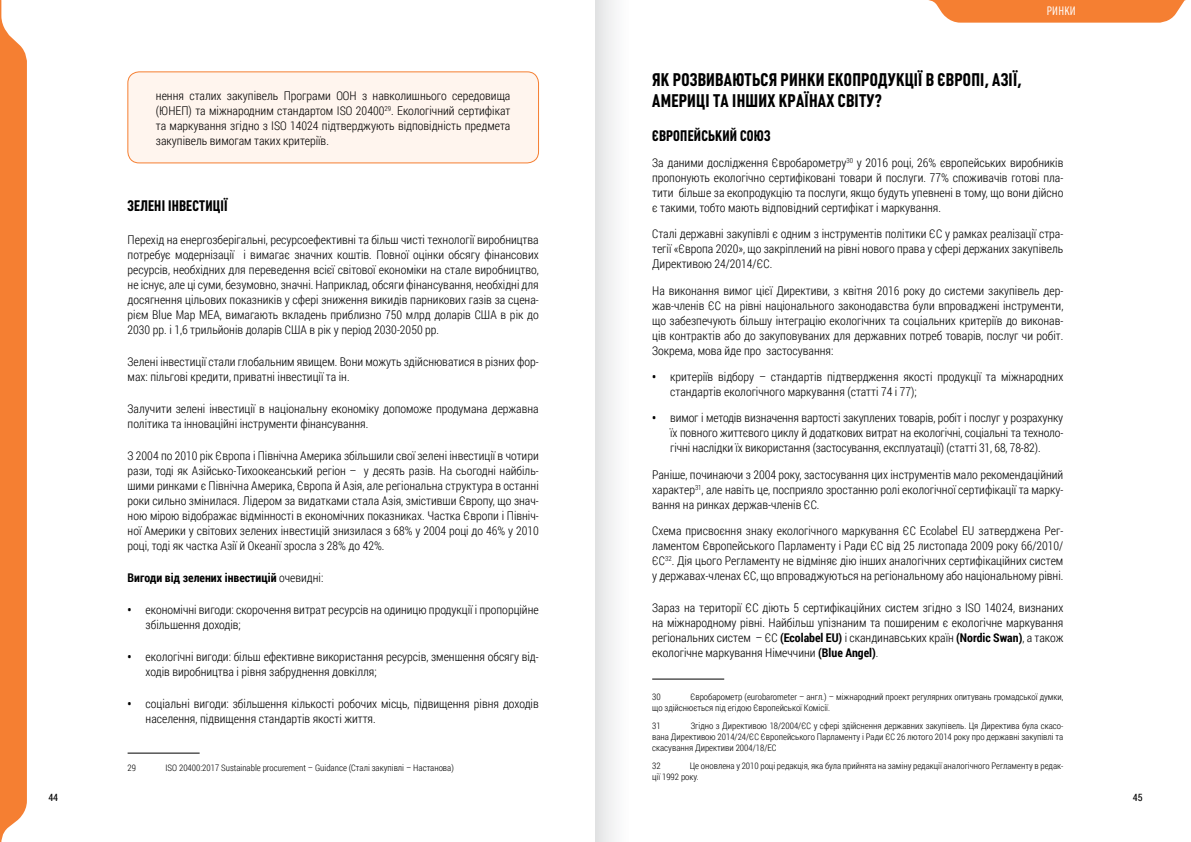
<style>
.page{position:relative;width:1191px;height:842px;background:#fff}
.page>*{position:absolute;margin:0;border:0;box-sizing:border-box;transform-origin:0 0}
.t1{font:700 18px/21px "Plumb Condensed";letter-spacing:.015em;color:#000}
.t2{font:700 15px "Plumb Condensed";letter-spacing:.015em;color:#000}
.t3{font:300 12px/15px "Roboto Condensed";color:#000;text-align:justify}
.t4{font:700 12px "Roboto Condensed";color:#000}
.t5{font:12px "Plumb Condensed";letter-spacing:.02em;color:#fff}
.t6{font:10px "Roboto Condensed";color:#000}
.t7{font:300 9px/11px "Roboto Condensed";color:#000}
.s1{font-weight:300}
.s2{font-weight:700}
</style>
<div class="page">
<svg style="left:928px;top:0;width:258px;height:23px;background:#f68c47"></svg>
<svg style="left:0;top:0;width:27px;height:842px;background:#f58740"></svg>
<div style="left:128px;top:72px;width:410px;height:91px;background:#fff5ee;border-radius:11px"></div>
<div style="left:127px;top:71px;width:412px;height:92px;border:1px solid #f57f32;border-radius:11px"></div>
<hr style="left:128px;top:753px;width:72px;height:1px;background:#000">
<hr style="left:652px;top:679px;width:72px;height:1px;background:#000">
<p class="t3" style="left:156px;top:89px;width:356px">нення сталих закупівель Програми ООН з навколишнього середовища (ЮНЕП) та міжнародним стандартом ISO 20400<sup>29</sup>. Екологічний сертифікат та маркування згідно з ISO 14024 підтверджують відповідність предмета закупівель вимогам таких критеріїв.</p>
<p class="t2" style="left:128px;top:198px;width:102px">ЗЕЛЕНІ ІНВЕСТИЦІЇ</p>
<p class="t3" style="left:128px;top:232px;width:413px">Перехід на енергозберігальні, ресурсоефективні та більш чисті технології виробництва потребує модернізації і вимагає значних коштів. Повної оцінки обсягу фінансових ресурсів, необхідних для переведення всієї світової економіки на стале виробництво, не існує, але ці суми, безумовно, значні. Наприклад, обсяги фінансування, необхідні для досягнення цільових показників у сфері зниження викидів парникових газів за сцена&shy;рієм Blue Map MЕA, вимагають вкладень приблизно 750 млрд доларів США в рік до 2030 рр. і 1,6 трильйонів доларів США в рік у період 2030-2050 рр.</p>
<p class="t3" style="left:128px;top:354px;width:413px">Зелені інвестиції стали глобальним явищем. Вони можуть здійснюватися в різних фор&shy;мах: пільгові кредити, приватні інвестиції та ін.</p>
<p class="t3" style="left:128px;top:401px;width:413px">Залучити зелені інвестиції в національну економіку допоможе продумана державна політика та інноваційні інструменти фінансування.</p>
<p class="t3" style="left:128px;top:448px;width:413px">З 2004 по 2010 рік Європа і Північна Америка збільшили свої зелені інвестиції в чотири рази, тоді як Азійсько-Тихоокеанський регіон – у десять разів. На сьогодні найбіль&shy;шими ринками є Північна Америка, Європа й Азія, але регіональна структура в останні роки сильно змінилася. Лідером за видатками стала Азія, змістивши Європу, що знач&shy;ною мірою відображає відмінності в економічних показниках. Частка Європи і Північ&shy;ної Америки у світових зелених інвестицій знизилася з 68% у 2004 році до 46% у 2010 році, тоді як частка Азії й Океанії зросла з 28% до 42%.</p>
<p class="t4" style="left:128px;top:570px;width:197px">Вигоди від зелених інвестицій <span class="s1">очевидні:</span></p>
<p class="t3" style="left:146px;top:602px;width:394px;text-indent:-18px"><span class="s2">•</span> економічні вигоди: скорочення витрат ресурсів на одиницю продукції і пропорційне збільшення доходів;</p>
<p class="t3" style="left:146px;top:649px;width:395px;text-indent:-18px"><span class="s2">•</span> екологічні вигоди: більш ефективне використання ресурсів, зменшення обсягу від&shy;ходів виробництва і рівня забруднення довкілля;</p>
<p class="t3" style="left:146px;top:696px;width:395px;text-indent:-18px"><span class="s2">•</span> соціальні вигоди: збільшення кількості робочих місць, підвищення рівня доходів населення, підвищення стандартів якості життя.</p>
<p class="t7" style="left:128px;top:762px;width:10px">29</p>
<p class="t7" style="left:165px;top:762px;width:290px">ISO 20400:2017 Sustainable procurement – Guidance (Cталі закупівлі – Настанова)</p>
<p class="t5" style="left:1046px;top:4px;width:30px">РИНКИ</p>
<h1 class="t1" style="left:652px;top:69px;width:371px">ЯК РОЗВИВАЮТЬСЯ РИНКИ ЕКОПРОДУКЦІЇ В ЄВРОПІ, АЗІЇ,<br>АМЕРИЦІ ТА ІНШИХ КРАЇНАХ СВІТУ?</h1>
<p class="t2" style="left:652px;top:127px;width:120px">ЄВРОПЕЙСЬКИЙ СОЮЗ</p>
<p class="t3" style="left:652px;top:155px;width:413px">За даними дослідження Євробарометру<sup>30</sup> у 2016 році, 26% європейських виробників пропонують екологічно сертифіковані товари й послуги. 77% споживачів готові пла&shy;тити більше за екопродукцію та послуги, якщо будуть упевнені в тому, що вони дійсно є такими, тобто мають відповідний сертифікат і маркування.</p>
<p class="t3" style="left:652px;top:227px;width:413px">Сталі державні закупівлі є одним з інструментів політики ЄС у рамках реалізації стра&shy;тегії «Європа 2020», що закріплений на рівні нового права у сфері держаних закупівель Директивою 24/2014/ЄС.</p>
<p class="t3" style="left:652px;top:283px;width:413px">На виконання вимог цієї Директиви, з квітня 2016 року до системи закупівель дер&shy;жав-членів ЄС на рівні національного законодавства були впроваджені інструменти, що забезпечують більшу інтеграцію екологічних та соціальних критеріїв до виконав&shy;ців контрактів або до закуповуваних для державних потреб товарів, послуг чи робіт.<br>Зокрема, мова йде про застосування:</p>
<p class="t3" style="left:670px;top:369px;width:395px;text-indent:-18px"><span class="s2">•</span> критеріїв відбору – стандартів підтвердження якості продукції та міжнародних стандартів екологічного маркування (статті 74 і 77);</p>
<p class="t3" style="left:670px;top:411px;width:394px;text-indent:-18px"><span class="s2">•</span> вимог і методів визначення вартості закуплених товарів, робіт і послуг у розрахунку їх повного життєвого циклу й додаткових витрат на екологічні, соціальні та техноло&shy;гічні наслідки їх використання (застосування, експлуатації) (статті 31, 68, 78-82).</p>
<p class="t3" style="left:652px;top:467px;width:413px">Раніше, починаючи з 2004 року, застосування цих інструментів мало рекомендаційний характер<sup>31</sup>, але навіть це, посприяло зростанню ролі екологічної сертифікації та марку&shy;вання на ринках держав-членів ЄС.</p>
<p class="t3" style="left:652px;top:523px;width:413px">Схема присвоєння знаку екологічного маркування ЄС Ecolabel EU затверджена Рег&shy;ламентом Європейського Парламенту і Ради ЄС від 25 листопада 2009 року 66/2010/ ЄС<sup>32</sup>. Дія цього Регламенту не відміняє дію інших аналогічних сертифікаційних систем у державах-членах ЄС, що впроваджуються на регіональному або національному рівні.</p>
<p class="t3" style="left:652px;top:600px;width:413px">Зараз на території ЄС діють 5 сертифікаційних систем згідно з ISO 14024, визнаних на міжнародному рівні. Найбільш упізнаним та поширеним є екологічне маркування регіональних систем – ЄС <span class="s2">(Ecolabel EU)</span> і скандинавських країн <span class="s2">(Nordic Swan)</span>, а також екологічне маркування Німеччини <span class="s2">(Blue Angel)</span>.</p>
<p class="t7" style="left:652px;top:691px;width:10px">30</p>
<p class="t7" style="left:652px;top:691px;width:413px;text-indent:38px">Євробарометр (eurobarometer – англ.) – міжнародний проект регулярних опитувань громадської думки, що здійснюється під егідою Європейської Комісії.</p>
<p class="t7" style="left:652px;top:720px;width:10px">31</p>
<p class="t7" style="left:652px;top:720px;width:413px;text-align:justify;text-indent:39px">Згідно з Директивою 18/2004/ЄС у сфері здійснення державних закупівель. Ця Директива була скасо&shy;вана Директивою 2014/24/ЄС Європейського Парламенту і Ради ЄС 26 лютого 2014 року про державні закупівлі та скасування Директиви 2004/18/EC</p>
<p class="t7" style="left:652px;top:760px;width:10px">32</p>
<p class="t7" style="left:652px;top:760px;width:413px;text-indent:38px">Це оновлена у 2010 році редакція, яка була прийнята на заміну редакції аналогічного Регламенту в редак&shy;ції 1992 року.</p>
<p class="t6" style="left:48px;top:791px;width:11px">44</p>
<p class="t6" style="left:1132px;top:792px;width:11px">45</p>
</div>
